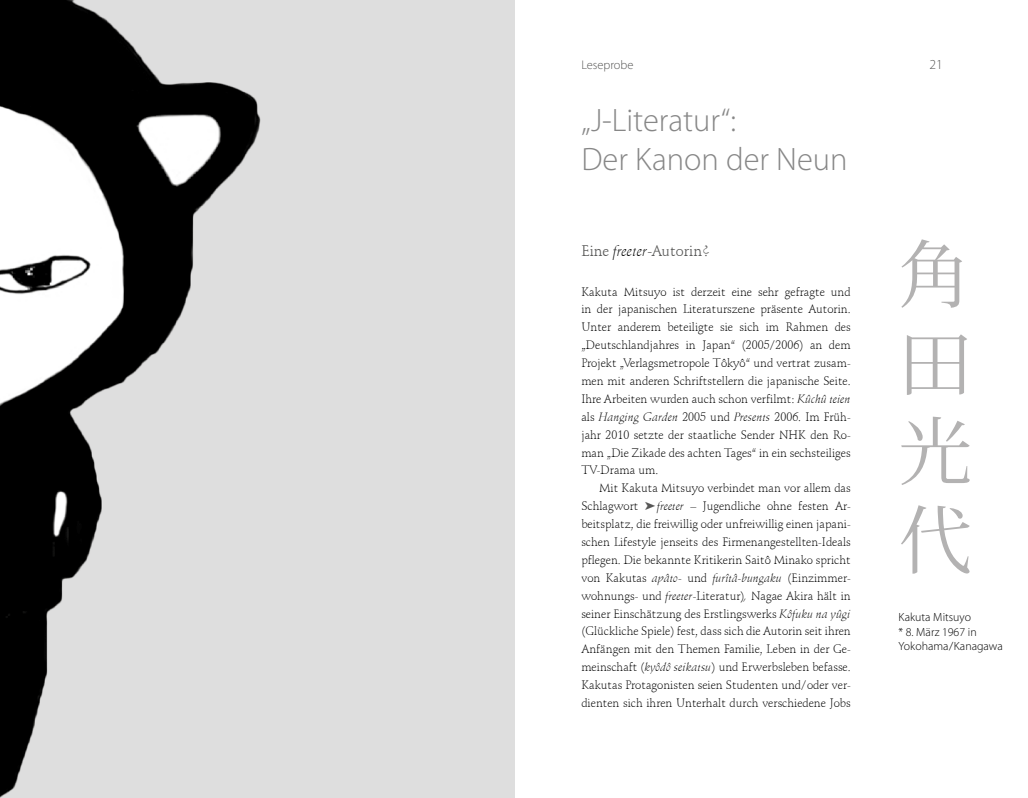
<style>
.page{position:relative;width:1028px;height:798px;background:#fff}
.page>*{position:absolute;margin:0;border:0;box-sizing:border-box;transform-origin:0 0}
.t1{font:73.75px/88.5px "Koz Min Pro";color:#b3b2b2;text-align:justify}
.Ü_01{font:300 32.5px "Myriad Pro";color:#878787}
.Ü_02{font:15px "Schneidler BT";color:#575756}
.t2{font:300 13.75px "Myriad Pro";color:#575756}
.t3{font:300 12.5px "Myriad Pro";color:#575756}
.Fließtext{font:300 11.88px/17.9px "Schneidler BT";color:#000;text-align:justify}
.Autorenvita{font:300 11.88px "Myriad Pro";color:#000}
.s1{font-weight:300;font-style:italic;color:#000}
.s2{font-style:italic}
</style>
<div class="page">
<img style="left:0;top:0;width:514px;height:797px">
<p class="t3" style="left:581px;top:57px;width:54px">Leseprobe</p>
<p class="t2" style="left:929px;top:56px;width:15px">21</p>
<p class="Ü_01" style="left:581px;top:100px;width:156px">„J-Literatur“:</p>
<p class="Ü_01" style="left:581px;top:139px;width:268px">Der Kanon der Neun</p>
<p class="Ü_02" style="left:581px;top:241px;width:130px">Eine <span class="s1">freeter</span>-Autorin?</p>
<p class="Fließtext" style="left:581px;top:282px;width:271px">Kakuta Mitsuyo ist derzeit eine sehr gefragte und in der japanischen Literaturszene präsente Autorin.<br>Unter anderem beteiligte sie sich im Rahmen des „Deutschlandjahres in Japan“ (2005/2006) an dem Projekt „Verlagsmetropole Tôkyô“ und vertrat zusam&shy;men mit anderen Schriftstellern die japanische Seite.<br>Ihre Arbeiten wurden auch schon verfilmt: <span class="s2">Kûchû teien </span>als <span class="s2">Hanging Garden</span> 2005 und <span class="s2">Presents</span> 2006. Im Früh&shy;jahr 2010 setzte der staatliche Sender NHK den Ro&shy;man „Die Zikade des achten Tages“ in ein sechsteiliges TV-Drama um.</p>
<p class="Fließtext" style="left:581px;top:479px;width:271px;text-indent:18px">Mit Kakuta Mitsuyo verbindet man vor allem das<br>Schlagwort</p>
<p class="Fließtext" style="left:581px;top:497px;width:271px;text-indent:76px"><span class="s2">freeter</span> – Jugendliche ohne festen Ar&shy;beitsplatz, die freiwillig oder unfreiwillig einen japani&shy;schen Lifestyle jenseits des Firmenangestellten-Ideals pflegen. Die bekannte Kritikerin Saitô Minako spricht von Kakutas <span class="s2">apâto</span>- und <span class="s2">furîtâ-bungaku</span> (Einzimmer&shy;wohnungs- und <span class="s2">freeter</span>-Literatur)<span class="s2">,</span> Nagae Akira hält in seiner Einschätzung des Erstlingswerks <span class="s2">Kôfuku na yûgi </span>(Glückliche Spiele) fest, dass sich die Autorin seit ihren Anfängen mit den Themen Familie, Leben in der Ge&shy;meinschaft (<span class="s2">kyôdô seikatsu</span>) und Erwerbsleben befasse.<br>Kakutas Protagonisten seien Studenten und/oder ver&shy;dienten sich ihren Unterhalt durch verschiedene Jobs</p>
<p class="t1" style="left:898px;top:228px;width:75px">角田光代</p>
<p class="Autorenvita" style="left:898px;top:610px;width:74px">Kakuta Mitsuyo</p>
<p class="Autorenvita" style="left:898px;top:624px;width:80px">* 8. März 1967 in</p>
<p class="Autorenvita" style="left:898px;top:638px;width:106px">Yokohama/Kanagawa</p>
</div>
